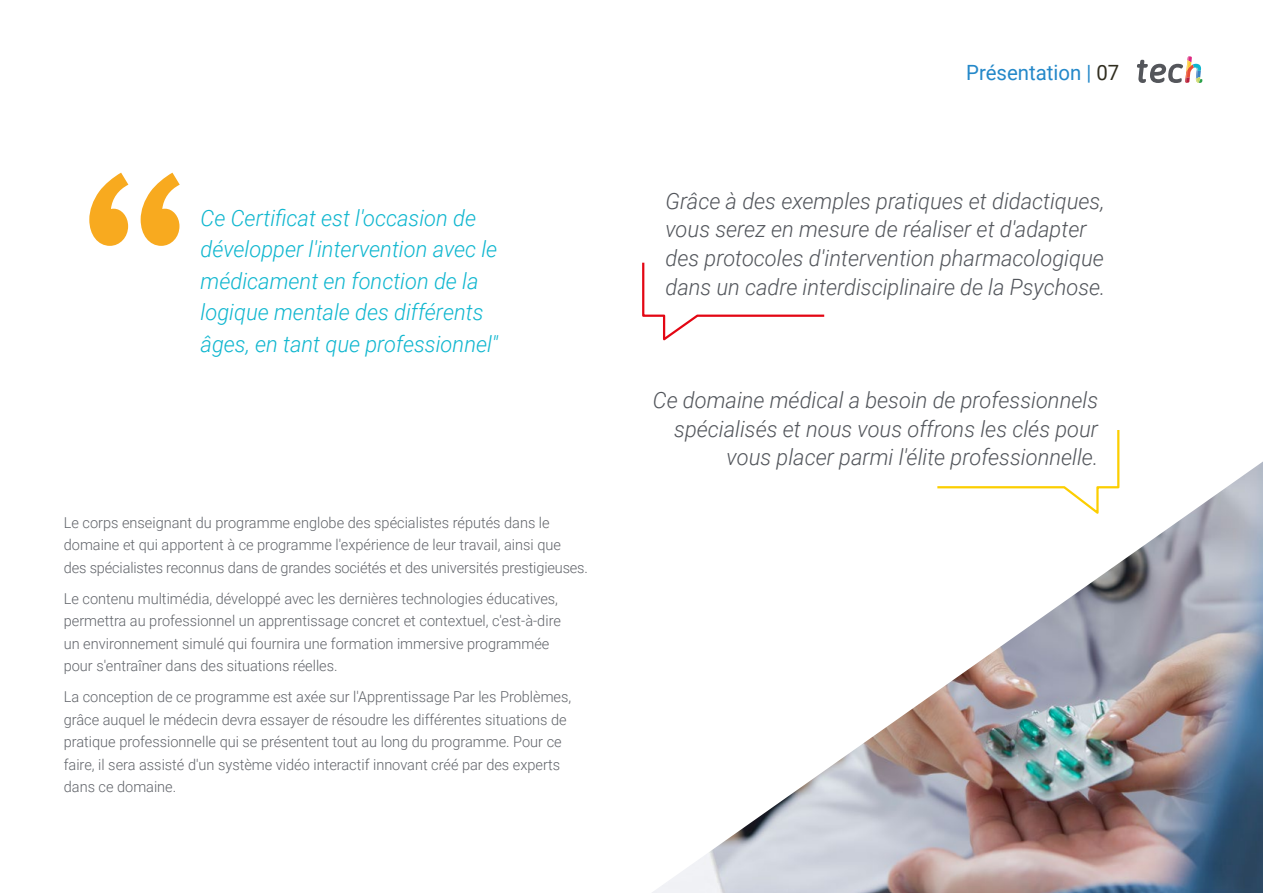
<style>
.page{position:relative;width:1263px;height:893px;background:#fff}
.page>*{position:absolute;margin:0;border:0;box-sizing:border-box;transform-origin:0 0}
.t1{font:italic 300 22.5px/28.5px "Roboto";color:#52555b;text-align:right}
.t2{font:italic 300 22.5px/31.5px "Roboto";color:#0fb6cf}
.t3{font:21px "Roboto";color:#2488c9}
.t4{font:300 15px/22.5px "Roboto";color:#61646a}
.s1{color:#312e20}
</style>
<div class="page">
<svg style="left:89px;top:173px;width:91px;height:73px"></svg>
<img style="left:652px;top:461px;width:611px;height:432px">
<svg style="left:935px;top:430px;width:185px;height:87px"></svg>
<svg style="left:642px;top:262px;width:183px;height:79px"></svg>
<svg style="left:1137px;top:56px;width:65px;height:27px"></svg>
<h1 class="t2" style="left:201px;top:201px;width:299px">Ce Certificat est l'occasion de développer l'intervention avec le médicament en fonction de la logique mentale des différents âges, en tant que professionnel"</h1>
<p class="t4" style="left:64px;top:510px;width:526px">Le corps enseignant du programme englobe des spécialistes réputés dans le domaine et qui apportent à ce programme l'expérience de leur travail, ainsi que<br>des spécialistes reconnus dans de grandes sociétés et des universités prestigieuses.</p>
<p class="t4" style="left:64px;top:586px;width:499px">Le contenu multimédia, développé avec les dernières technologies éducatives, permettra au professionnel un apprentissage concret et contextuel, c'est-à-dire un environnement simulé qui fournira une formation immersive programmée pour s'entraîner dans des situations réelles.</p>
<p class="t4" style="left:64px;top:685px;width:509px">La conception de ce programme est axée sur l'Apprentissage Par les Problèmes, grâce auquel le médecin devra essayer de résoudre les différentes situations de pratique professionnelle qui se présentent tout au long du programme. Pour ce faire, il sera assisté d'un système vidéo interactif innovant créé par des experts dans ce domaine.</p>
<h2 class="t3" style="left:966px;top:57px;width:155px">Présentation | <span class="s1">07</span></h2>
<h1 class="t1" style="left:665px;top:186px;width:441px;text-align:left">Grâce à des exemples pratiques et didactiques, vous serez en mesure de réaliser et d'adapter des protocoles d'intervention pharmacologique dans un cadre interdisciplinaire de la Psychose.</h1>
<h1 class="t1" style="left:653px;top:385px;width:447px">Ce domaine médical a besoin de professionnels spécialisés et nous vous offrons les clés pour vous placer parmi l'élite professionnelle.</h1>
</div>
